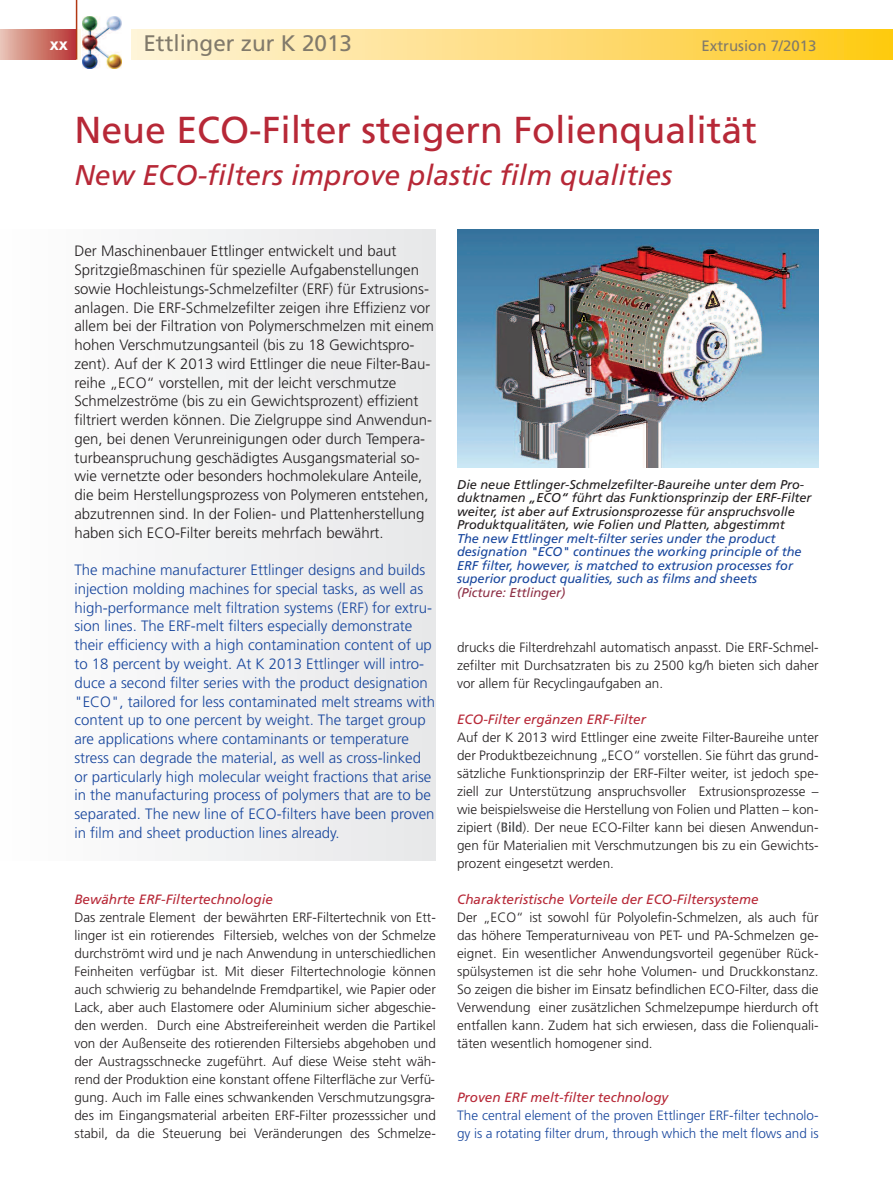
<style>
.page{position:relative;width:893px;height:1191px;background:#fff}
.page>*{position:absolute;margin:0;border:0;box-sizing:border-box;transform-origin:0 0}
.t1{font:37.5px "Frutiger";color:#b72837}
.t2{font:italic 28.5px "Frutiger";color:#b72837}
.t3{font:22.5px "Frutiger";color:#817a6b}
.t4{font:700 18px "Corporate S";color:#fff}
.t5{font:300 15px/18.8px "Frutiger";color:#231f20}
.t6{font:300 15px/18.8px "Frutiger";color:#18469d}
.t7{font:15px "Frutiger";color:#817a6b}
.t8{font:300 13.5px/18px "Frutiger";color:#231f20;text-align:justify}
.t9{font:italic 13.5px "Frutiger";color:#b72837}
.t10{font:300 13.5px/18px "Frutiger";color:#18469d}
.t11{font:italic 12.75px/13.5px "Frutiger";color:#231f20}
.t12{font:italic 12.75px/13.5px "Frutiger";color:#18469d}
.t13{font:italic 12.75px "Frutiger";color:#8d2f45}
</style>
<div class="page">
<img style="left:457px;top:230px;width:362px;height:237px">
<div style="left:0;top:230px;width:436px;height:630px;background:#f2f3f4"></div>
<div style="left:0;top:30px;width:77px;height:30px;background:linear-gradient(to right,#e7c4b2,#b73231)"></div>
<svg style="left:77px;top:30px;width:816px;height:30px;background:#fede7e"></svg>
<hr style="left:76px;top:0;width:1px;height:60px;background:#b23814">
<div style="left:81px;top:13px;width:50px;height:57px;background:#fff"></div>
<img style="left:83px;top:16px;width:38px;height:53px">
<svg style="left:502px;top:821px;width:20px;height:11px"></svg>
<h3 class="t4" style="left:50px;top:33px;width:20px">xx</h3>
<h3 class="t3" style="left:143px;top:34px;width:210px">Ettlinger zur K 2013</h3>
<p class="t7" style="left:702px;top:40px;width:116px">Extrusion 7/2013</p>
<h1 class="t1" style="left:74px;top:115px;width:684px">Neue ECO-Filter steigern Folienqualität</h1>
<h2 class="t2" style="left:74px;top:163px;width:599px">New ECO-filters improve plastic film qualities</h2>
<p class="t5" style="left:74px;top:243px;width:361px">Der Maschinenbauer Ettlinger entwickelt und baut Spritzgießmaschinen für spezielle Aufgabenstellungen sowie Hochleistungs-Schmelzefilter (ERF) für Extrusions&shy;anlagen. Die ERF-Schmelzefilter zeigen ihre Effizienz vor allem bei der Filtration von Polymerschmelzen mit einem hohen Verschmutzungsanteil (bis zu 18 Gewichtspro&shy;zent). Auf der K 2013 wird Ettlinger die neue Filter-Bau&shy;reihe „ECO“ vorstellen, mit der leicht verschmutze Schmelzeströme (bis zu ein Gewichtsprozent) effizient filtriert werden können. Die Zielgruppe sind Anwendun&shy;gen, bei denen Verunreinigungen oder durch Tempera&shy;turbeanspruchung geschädigtes Ausgangsmaterial so&shy;wie vernetzte oder besonders hochmolekulare Anteile, die beim Herstellungsprozess von Polymeren entstehen, abzutrennen sind. In der Folien- und Plattenherstellung haben sich ECO-Filter bereits mehrfach bewährt.</p>
<p class="t6" style="left:74px;top:562px;width:362px">The machine manufacturer Ettlinger designs and builds injection molding machines for special tasks, as well as high-performance melt filtration systems (ERF) for extru&shy;sion lines. The ERF-melt filters especially demonstrate their efficiency with a high contamination content of up to 18 percent by weight. At K 2013 Ettlinger will intro&shy;duce a second filter series with the product designation "ECO", tailored for less contaminated melt streams with content up to one percent by weight. The target group are applications where contaminants or temperature stress can degrade the material, as well as cross-linked or particularly high molecular weight fractions that arise in the manufacturing process of polymers that are to be separated. The new line of ECO-filters have been proven in film and sheet production lines already.</p>
<p class="t9" style="left:74px;top:893px;width:200px">Bewährte ERF-Filtertechnologie</p>
<p class="t8" style="left:74px;top:909px;width:363px">Das zentrale Element der bewährten ERF-Filtertechnik von Ett&shy;linger ist ein rotierendes Filtersieb, welches von der Schmelze durchströmt wird und je nach Anwendung in unterschiedlichen Feinheiten verfügbar ist. Mit dieser Filtertechnologie können auch schwierig zu behandelnde Fremdpartikel, wie Papier oder Lack, aber auch Elastomere oder Aluminium sicher abgeschie&shy;den werden. Durch eine Abstreifereinheit werden die Partikel von der Außenseite des rotierenden Filtersiebs abgehoben und der Austragsschnecke zugeführt. Auf diese Weise steht wäh&shy;rend der Produktion eine konstant offene Filterfläche zur Verfü&shy;gung. Auch im Falle eines schwankenden Verschmutzungsgra&shy;des im Eingangsmaterial arbeiten ERF-Filter prozesssicher und stabil, da die Steuerung bei Veränderungen des Schmelze-</p>
<p class="t11" style="left:457px;top:478px;width:356px">Die neue Ettlinger-Schmelzefilter-Baureihe unter dem Pro&shy;duktnamen „ECO“ führt das Funktionsprinzip der ERF-Filter weiter, ist aber auf Extrusionsprozesse für anspruchsvolle Produktqualitäten, wie Folien und Platten, abgestimmt</p>
<p class="t12" style="left:457px;top:532px;width:346px">The new Ettlinger melt-filter series under the product designation "ECO" continues the working principle of the ERF filter, however, is matched to extrusion processes for superior product qualities, such as films and sheets</p>
<p class="t13" style="left:457px;top:587px;width:110px">(Picture: Ettlinger)</p>
<p class="t8" style="left:457px;top:639px;width:363px">drucks die Filterdrehzahl automatisch anpasst. Die ERF-Schmel&shy;zefilter mit Durchsatzraten bis zu 2500 kg/h bieten sich daher vor allem für Recyclingaufgaben an.</p>
<p class="t9" style="left:457px;top:713px;width:190px">ECO-Filter ergänzen ERF-Filter</p>
<p class="t8" style="left:457px;top:729px;width:363px">Auf der K 2013 wird Ettlinger eine zweite Filter-Baureihe unter der Produktbezeichnung „ECO“ vorstellen. Sie führt das grund&shy;sätzliche Funktionsprinzip der ERF-Filter weiter, ist jedoch spe&shy;ziell zur Unterstützung anspruchsvoller Extrusionsprozesse – wie beispielsweise die Herstellung von Folien und Platten – kon&shy;zipiert (</p>
<p class="t8" style="left:457px;top:819px;width:363px;text-indent:65px">). Der neue ECO-Filter kann bei diesen Anwendun&shy;gen für Materialien mit Verschmutzungen bis zu ein Gewichts&shy;prozent eingesetzt werden.</p>
<p class="t9" style="left:457px;top:893px;width:303px">Charakteristische Vorteile der ECO-Filtersysteme</p>
<p class="t8" style="left:457px;top:909px;width:363px">Der „ECO“ ist sowohl für Polyolefin-Schmelzen, als auch für das höhere Temperaturniveau von PET- und PA-Schmelzen ge&shy;eignet. Ein wesentlicher Anwendungsvorteil gegenüber Rück&shy;spülsystemen ist die sehr hohe Volumen- und Druckkonstanz.<br>So zeigen die bisher im Einsatz befindlichen ECO-Filter, dass die Verwendung einer zusätzlichen Schmelzepumpe hierdurch oft entfallen kann. Zudem hat sich erwiesen, dass die Folienquali&shy;täten wesentlich homogener sind.</p>
<p class="t9" style="left:457px;top:1091px;width:213px">Proven ERF melt-filter technology</p>
<p class="t10" style="left:457px;top:1107px;width:363px">The central element of the proven Ettlinger ERF-filter technolo&shy;gy is a rotating filter drum, through which the melt flows and is</p>
</div>
